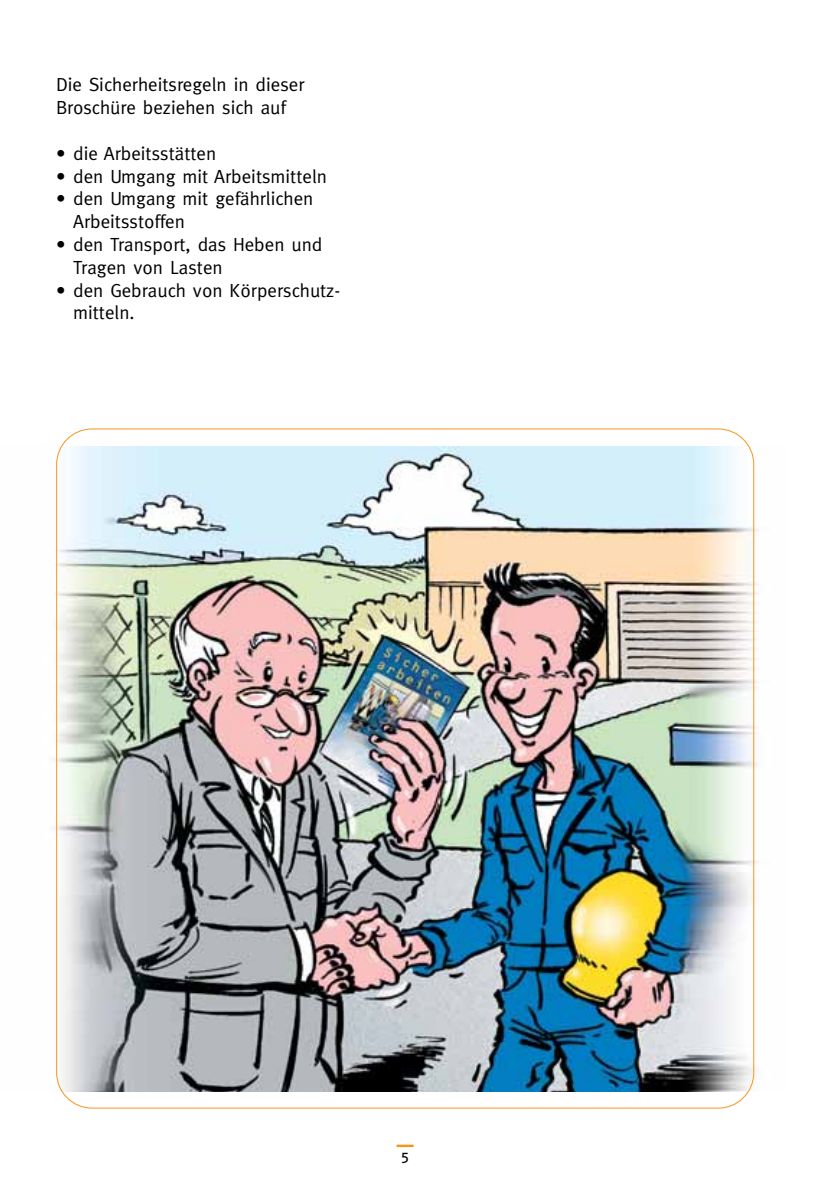
<style>
.page{position:relative;width:840px;height:1191px;background:#fff}
.page>*{position:absolute;margin:0;border:0;box-sizing:border-box;transform-origin:0 0}
.t1{font:23.6px "OCRB Alternate";color:#f7941e}
.t2{font:19px/22.8px "Meta";color:#000}
.t3{font:14px "OCRB Alternate";color:#000}
</style>
<div class="page">
<img style="left:54px;top:428px;width:705px;height:681px">
<p class="t2" style="left:56px;top:73px;width:250px">Die Sicherheitsregeln in dieser<br>Broschüre beziehen sich auf</p>
<p class="t2" style="left:56px;top:142px;width:161px">• die Arbeitsstätten</p>
<p class="t2" style="left:56px;top:164px;width:272px">• den Umgang mit Arbeitsmitteln</p>
<p class="t2" style="left:73px;top:187px;width:242px;text-indent:-17px">• den Umgang mit gefährlichen<br>Arbeitsstoffen</p>
<p class="t2" style="left:73px;top:233px;width:250px;text-indent:-17px">• den Transport, das Heben und<br>Tragen von Lasten</p>
<p class="t2" style="left:73px;top:278px;width:268px;text-indent:-17px">• den Gebrauch von Körperschutz&shy;mitteln.</p>
<p class="t1" style="left:396px;top:1121px;width:18px">_</p>
<p class="t3" style="left:400px;top:1150px;width:12px">5</p>
</div>
